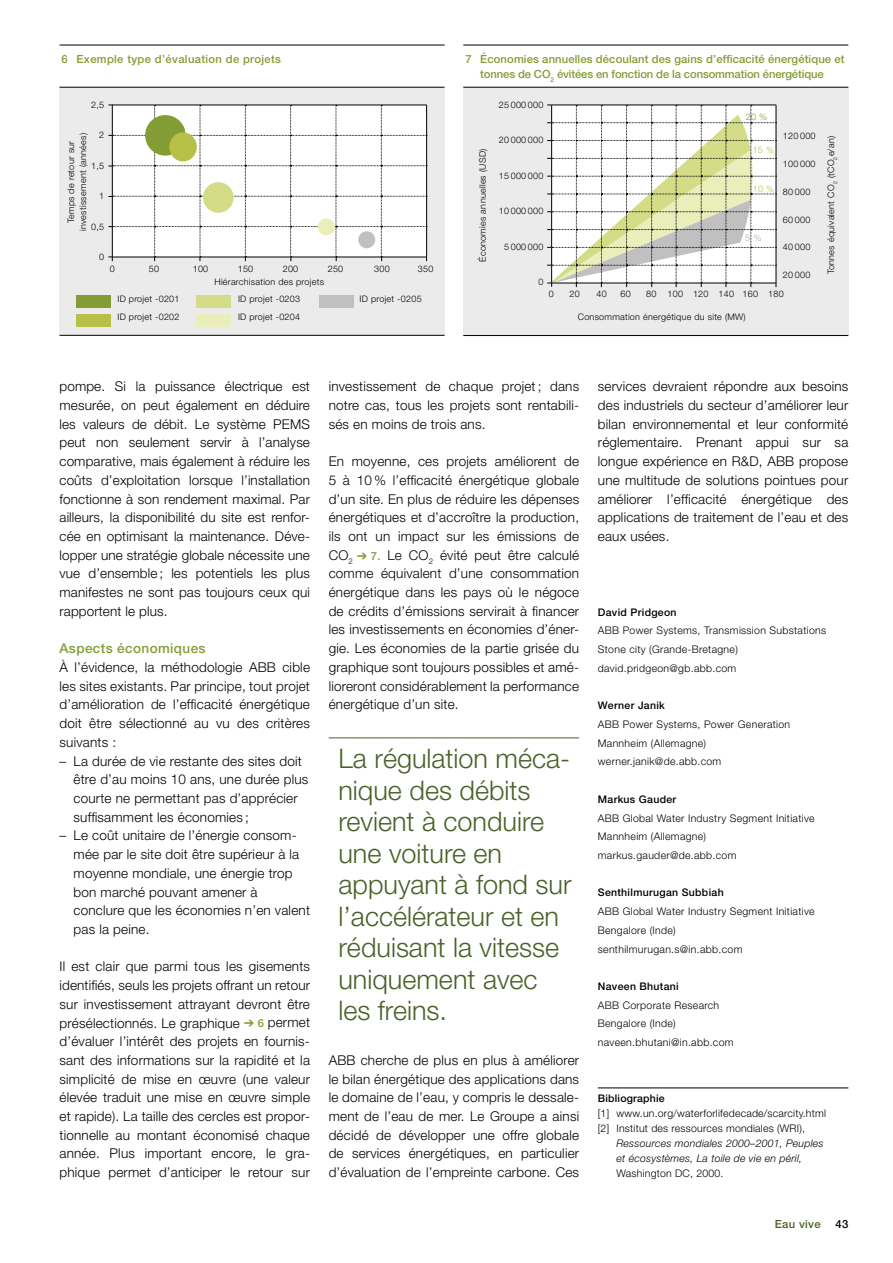
<style>
.page{position:relative;width:893px;height:1263px;background:#fff}
.page>*{position:absolute;margin:0;border:0;box-sizing:border-box;transform-origin:0 0}
.t1{font:300 27px/31.5px "Helvetica Neue";color:#4b6128}
.t2{font:300 13.5px/18.8px "Helvetica Neue";letter-spacing:.015em;color:#000;text-align:justify}
.t3{font:500 13.5px "Helvetica Neue";letter-spacing:.03em;color:#849c34}
.t4{font:500 11.25px/15px "Helvetica Neue";letter-spacing:.01em;color:#849c34;text-align:center}
.t5{font:500 11.25px "Helvetica Neue";letter-spacing:.03em;color:#849c34}
.t6{font:500 11.25px "Helvetica Neue";letter-spacing:.03em;color:#4b6128}
.t7{font:500 11.25px "Helvetica Neue";color:#000}
.t8{font:300 10.5px/18.8px "Helvetica Neue";letter-spacing:.03em;color:#000}
.t9{font:500 10.5px "Helvetica Neue";letter-spacing:.03em;color:#000}
.t10{font:italic 300 10.5px/15px "Helvetica Neue";letter-spacing:.02em;color:#000}
.t11{font:300 9px/18.6px "Helvetica Neue";letter-spacing:.03em;color:#000}
.t12{font:300 9px "Helvetica Neue";color:#b8c147}
.t13{font:300 9px "Helvetica Neue";color:#849c34}
.t14{font:300 9px "Helvetica Neue";color:#aaa}
.s1{color:#849c34}
.s2{font-weight:500;font-size:11.25px;color:#849c34}
</style>
<div class="page">
<hr style="left:598px;top:1087px;width:250px;height:1px;background:#000">
<hr style="left:329px;top:737px;width:250px;height:1px;background:#4b6128">
<div style="left:60px;top:87px;width:385px;height:248px;background:#ebebeb"></div>
<hr style="left:60px;top:87px;width:385px;height:1px;background:#000">
<hr style="left:60px;top:335px;width:385px;height:1px;background:#000">
<hr style="left:60px;top:45px;width:385px;height:1px;background:#000">
<div style="left:77px;top:295px;width:34px;height:13px;background:#849c34"></div>
<div style="left:197px;top:295px;width:34px;height:13px;background:#d4dc88"></div>
<div style="left:319px;top:295px;width:34px;height:13px;background:#c0c0c0"></div>
<div style="left:77px;top:314px;width:34px;height:12px;background:#b8c147"></div>
<div style="left:197px;top:314px;width:34px;height:12px;background:#e9eebb"></div>
<svg style="left:108px;top:105px;width:319px;height:156px;background:#f0f0eb"></svg>
<div style="left:463px;top:87px;width:385px;height:248px;background:#ebebeb"></div>
<hr style="left:463px;top:87px;width:385px;height:1px;background:#000">
<hr style="left:463px;top:335px;width:385px;height:1px;background:#000">
<hr style="left:463px;top:45px;width:385px;height:1px;background:#000">
<svg style="left:547px;top:105px;width:230px;height:182px;background:#e6e7d9"></svg>
<p class="t5" style="left:62px;top:52px;width:221px">6 Exemple type d’évaluation de projets</p>
<p class="t11" style="left:91px;top:95px;width:15px">2,5</p>
<p class="t11" style="left:99px;top:126px;width:7px">2</p>
<p class="t11" style="left:91px;top:156px;width:15px">1,5</p>
<p class="t11" style="left:99px;top:187px;width:7px">1</p>
<p class="t11" style="left:91px;top:217px;width:15px">0,5</p>
<p class="t11" style="left:99px;top:247px;width:7px">0</p>
<p class="t11" style="left:65px;top:231px;width:99px;line-height:12px;text-align:center;rotate:-90deg">Temps de retour sur investissement (années)</p>
<p class="t11" style="left:110px;top:259px;width:7px">0</p>
<p class="t11" style="left:149px;top:259px;width:12px">50</p>
<p class="t11" style="left:193px;top:259px;width:17px">100</p>
<p class="t11" style="left:238px;top:259px;width:17px">150</p>
<p class="t11" style="left:283px;top:259px;width:17px">200</p>
<p class="t11" style="left:328px;top:259px;width:17px">250</p>
<p class="t11" style="left:374px;top:259px;width:17px">300</p>
<p class="t11" style="left:418px;top:259px;width:17px">350</p>
<p class="t11" style="left:214px;top:273px;width:111px">Hiérarchisation des projets</p>
<p class="t11" style="left:117px;top:289px;width:64px">ID projet -0201<br>ID projet -0202</p>
<p class="t11" style="left:238px;top:289px;width:64px">ID projet -0203<br>ID projet -0204</p>
<p class="t11" style="left:360px;top:289px;width:64px">ID projet -0205</p>
<p class="t4" style="left:465px;top:52px;width:381px">7 Économies annuelles découlant des gains d’efficacité énergétique et tonnes de CO<sub>2</sub> évitées en fonction de la consommation énergétique</p>
<p class="t11" style="left:473px;top:262px;width:115px;rotate:-90deg">Économies annuelles (USD)</p>
<p class="t11" style="left:499px;top:95px;width:46px">25 000 000</p>
<p class="t11" style="left:499px;top:131px;width:46px">20 000 000</p>
<p class="t11" style="left:499px;top:166px;width:46px">15 000 000</p>
<p class="t11" style="left:499px;top:201px;width:46px">10 000 000</p>
<p class="t11" style="left:504px;top:237px;width:41px">5 000 000</p>
<p class="t11" style="left:538px;top:272px;width:7px">0</p>
<p class="t13" style="left:746px;top:111px;width:23px">20 %</p>
<p class="t12" style="left:753px;top:144px;width:23px">15 %</p>
<p class="t12" style="left:753px;top:184px;width:23px">10 %</p>
<p class="t14" style="left:745px;top:232px;width:18px">5 %</p>
<p class="t11" style="left:783px;top:127px;width:34px">120 000</p>
<p class="t11" style="left:783px;top:155px;width:34px">100 000</p>
<p class="t11" style="left:783px;top:182px;width:29px">80 000</p>
<p class="t11" style="left:783px;top:210px;width:29px">60 000</p>
<p class="t11" style="left:783px;top:238px;width:29px">40 000</p>
<p class="t11" style="left:783px;top:266px;width:29px">20 000</p>
<p class="t11" style="left:549px;top:284px;width:7px">0</p>
<p class="t11" style="left:570px;top:284px;width:12px">20</p>
<p class="t11" style="left:597px;top:284px;width:12px">40</p>
<p class="t11" style="left:621px;top:284px;width:12px">60</p>
<p class="t11" style="left:646px;top:284px;width:139px">80 100 120 140 160 180</p>
<p class="t11" style="left:578px;top:307px;width:170px">Consommation énergétique du site (MW)</p>
<p class="t11" style="left:821px;top:274px;width:140px;rotate:-90deg">Tonnes équivalent CO<sub>2</sub> (tCO<sub>2</sub>e/an)</p>
<p class="t2" style="left:60px;top:377px;width:252px">pompe. Si la puissance électrique est mesurée, on peut également en déduire les valeurs de débit. Le système PEMS peut non seulement servir à l’analyse comparative, mais également à réduire les coûts d’exploitation lorsque l’installation fonctionne à son rendement maximal. Par ailleurs, la disponibilité du site est renfor&shy;cée en optimisant la maintenance. Déve&shy;lopper une stratégie globale nécessite une vue d’ensemble ; les potentiels les plus manifestes ne sont pas toujours ceux qui rapportent le plus.</p>
<p class="t3" style="left:60px;top:640px;width:148px">Aspects économiques</p>
<p class="t2" style="left:60px;top:657px;width:252px">À l’évidence, la méthodologie ABB cible les sites existants. Par principe, tout projet d’amélioration de l’efficacité énergétique doit être sélectionné au vu des critères suivants :</p>
<p class="t2" style="left:74px;top:751px;width:236px;text-align:left;text-indent:-14px">– La durée de vie restante des sites doit être d’au moins 10 ans, une durée plus courte ne permettant pas d’apprécier suffisamment les économies ;</p>
<p class="t2" style="left:74px;top:826px;width:238px;text-align:left;text-indent:-14px">– Le coût unitaire de l’énergie consom&shy;mée par le site doit être supérieur à la moyenne mondiale, une énergie trop bon marché pouvant amener à conclure que les économies n’en valent pas la peine.</p>
<p class="t2" style="left:60px;top:957px;width:252px">Il est clair que parmi tous les gisements identifiés, seuls les projets offrant un retour sur investissement attrayant devront être présélectionnés. Le graphique <span class="s1">➔</span> <span class="s2">6</span> permet d’évaluer l’intérêt des projets en fournis&shy;sant des informations sur la rapidité et la simplicité de mise en œuvre (une valeur élevée traduit une mise en œuvre simple et rapide). La taille des cercles est propor&shy;tionnelle au montant économisé chaque année. Plus important encore, le gra&shy;phique permet d’anticiper le retour sur</p>
<p class="t2" style="left:329px;top:377px;width:252px">investissement de chaque projet ; dans notre cas, tous les projets sont rentabili&shy;sés en moins de trois ans.</p>
<p class="t2" style="left:329px;top:452px;width:252px">En moyenne, ces projets améliorent de 5 à 10 % l’efficacité énergétique globale d’un site. En plus de réduire les dépenses énergétiques et d’accroître la production, ils ont un impact sur les émissions de CO<sub>2</sub> <span class="s1">➔</span> <span class="s2">7.</span> Le CO<sub>2</sub> évité peut être calculé comme équivalent d’une consommation énergétique dans les pays où le négoce de crédits d’émissions servirait à financer les investissements en économies d’éner&shy;gie. Les économies de la partie grisée du graphique sont toujours possibles et amé&shy;lioreront considérablement la performance énergétique d’un site.</p>
<h1 class="t1" style="left:338px;top:742px;width:235px">La régulation méca&shy;nique des débits revient à conduire une voiture en appuyant à fond sur l’accélérateur et en réduisant la vitesse uniquement avec les freins.</h1>
<p class="t2" style="left:329px;top:1050px;width:252px">ABB cherche de plus en plus à améliorer le bilan énergétique des applications dans le domaine de l’eau, y compris le dessale&shy;ment de l’eau de mer. Le Groupe a ainsi décidé de développer une offre globale de services énergétiques, en particulier d’évaluation de l’empreinte carbone. Ces</p>
<p class="t2" style="left:598px;top:377px;width:252px">services devraient répondre aux besoins des industriels du secteur d’améliorer leur bilan environnemental et leur conformité réglementaire. Prenant appui sur sa longue expérience en R&amp;D, ABB propose une multitude de solutions pointues pour améliorer l’efficacité énergétique des applications de traitement de l’eau et des eaux usées.</p>
<p class="t9" style="left:598px;top:606px;width:80px">David Pridgeon</p>
<p class="t8" style="left:598px;top:621px;width:230px">ABB Power Systems, Transmission Substations<br>Stone city (Grande-Bretagne) david.pridgeon@gb.abb.com</p>
<p class="t9" style="left:598px;top:699px;width:69px">Werner Janik</p>
<p class="t8" style="left:598px;top:715px;width:194px">ABB Power Systems, Power Generation<br>Mannheim (Allemagne) werner.janik@de.abb.com</p>
<p class="t9" style="left:598px;top:793px;width:80px">Markus Gauder</p>
<p class="t8" style="left:598px;top:808px;width:218px">ABB Global Water Industry Segment Initiative<br>Mannheim (Allemagne) markus.gauder@de.abb.com</p>
<p class="t9" style="left:598px;top:886px;width:127px">Senthilmurugan Subbiah</p>
<p class="t8" style="left:598px;top:902px;width:218px">ABB Global Water Industry Segment Initiative<br>Bengalore (Inde) senthilmurugan.s@in.abb.com</p>
<p class="t9" style="left:598px;top:980px;width:82px">Naveen Bhutani</p>
<p class="t8" style="left:598px;top:995px;width:137px">ABB Corporate Research<br>Bengalore (Inde) naveen.bhutani@in.abb.com</p>
<p class="t9" style="left:598px;top:1092px;width:68px">Bibliographie</p>
<p class="t8" style="left:598px;top:1106px;width:230px;line-height:15px">[1] www.un.org/waterforlifedecade/scarcity.html [2] Institut des ressources mondiales (WRI),</p>
<p class="t10" style="left:617px;top:1136px;width:208px">Ressources mondiales 2000–2001, Peuples et écosystèmes, La toile de vie en péril,</p>
<p class="t8" style="left:617px;top:1164px;width:108px">Washington DC, 2000.</p>
<p class="t6" style="left:775px;top:1217px;width:47px">Eau vive</p>
<p class="t7" style="left:835px;top:1217px;width:14px">43</p>
</div>
